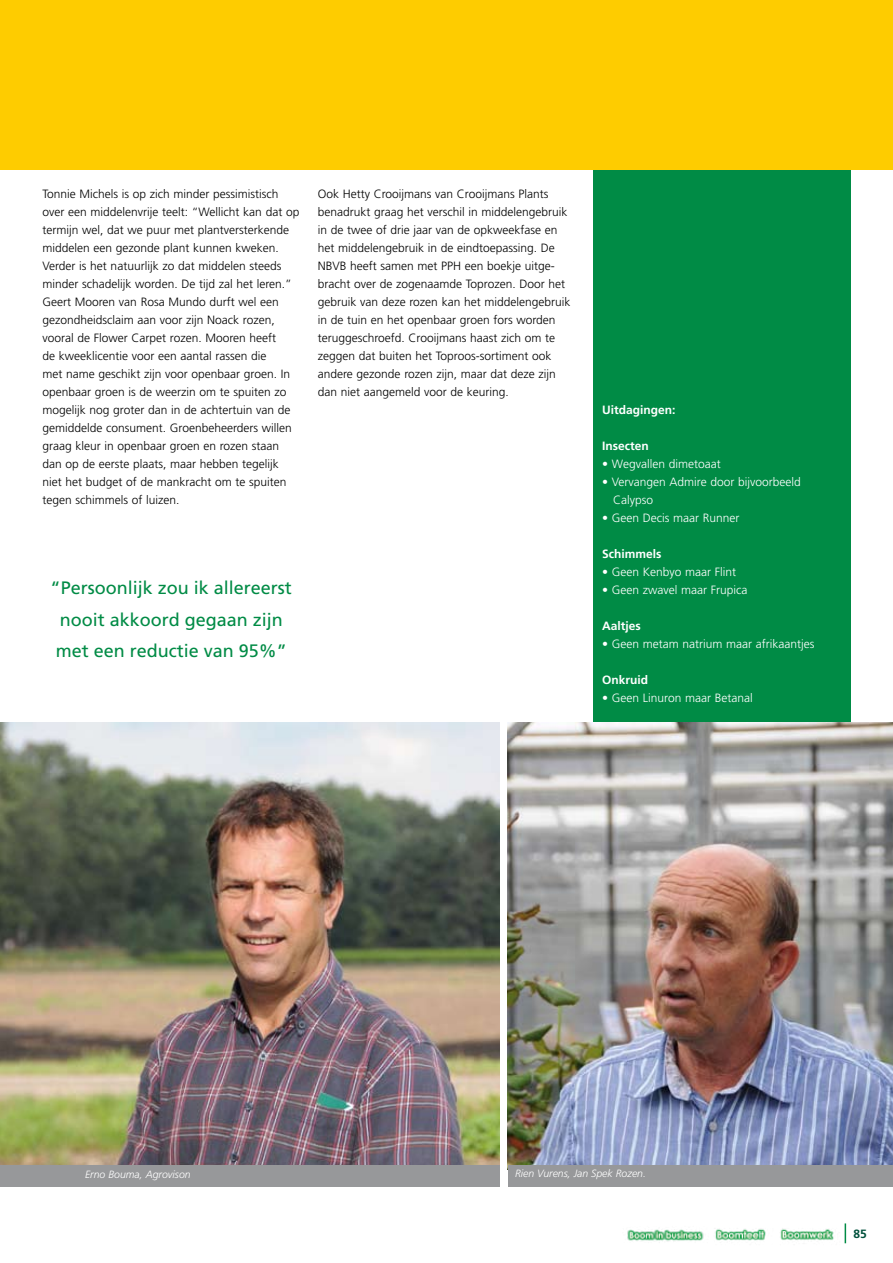
<style>
.page{position:relative;width:893px;height:1263px;background:#fff}
.page>*{position:absolute;margin:0;border:0;box-sizing:border-box;transform-origin:0 0}
.t1{font:18px/31.5px "Frutiger";color:#008b45}
.t2{font:300 12px/18px "Frutiger";color:#000}
.t3{font:300 12px/18px "Frutiger";color:#fff}
.t4{font:700 12px "Frutiger";color:#fff}
.t5{font:700 12px "Frutiger";color:#00513c}
.t6{font:italic 300 10.5px "Frutiger";color:#fff}
</style>
<div class="page">
<img style="left:627px;top:1229px;width:77px;height:13px">
<img style="left:715px;top:1229px;width:51px;height:12px">
<img style="left:780px;top:1223px;width:66px;height:21px">
<div style="left:593px;top:141px;width:257px;height:1045px;background:#008b45"></div>
<div style="left:0;top:0;width:893px;height:170px;background:#fecc00"></div>
<img style="left:0;top:723px;width:499px;height:442px">
<div style="left:0;top:1165px;width:499px;height:21px;background:#97989a"></div>
<img style="left:508px;top:723px;width:385px;height:442px">
<div style="left:508px;top:1165px;width:385px;height:21px;background:#97989a"></div>
<p class="t2" style="left:43px;top:185px;width:258px">Tonnie Michels is op zich minder pessimistisch over een middelenvrije teelt: “Wellicht kan dat op termijn wel, dat we puur met plantversterkende middelen een gezonde plant kunnen kweken.<br>Verder is het natuurlijk zo dat middelen steeds minder schadelijk worden. De tijd zal het leren.” Geert Mooren van Rosa Mundo durft wel een gezondheidsclaim aan voor zijn Noack rozen, vooral de Flower Carpet rozen. Mooren heeft<br>de kweeklicentie voor een aantal rassen die<br>met name geschikt zijn voor openbaar groen. In openbaar groen is de weerzin om te spuiten zo mogelijk nog groter dan in de achtertuin van de gemiddelde consument. Groenbeheerders willen graag kleur in openbaar groen en rozen staan dan op de eerste plaats, maar hebben tegelijk niet het budget of de mankracht om te spuiten tegen schimmels of luizen.</p>
<p class="t2" style="left:318px;top:185px;width:254px">Ook Hetty Crooijmans van Crooijmans Plants benadrukt graag het verschil in middelengebruik in de twee of drie jaar van de opkweekfase en het middelengebruik in de eindtoepassing. De NBVB heeft samen met PPH een boekje uitge&shy;bracht over de zogenaamde Toprozen. Door het gebruik van deze rozen kan het middelengebruik in de tuin en het openbaar groen fors worden teruggeschroefd. Crooijmans haast zich om te zeggen dat buiten het Toproos-sortiment ook andere gezonde rozen zijn, maar dat deze zijn dan niet aangemeld voor de keuring.</p>
<h1 class="t1" style="left:51px;top:572px;width:243px">“Persoonlijk zou ik allereerst nooit akkoord gegaan zijn met een reductie van 95%”</h1>
<p class="t4" style="left:602px;top:403px;width:75px">Uitdagingen:</p>
<p class="t4" style="left:602px;top:439px;width:48px">Insecten</p>
<p class="t3" style="left:602px;top:455px;width:120px">• Wegvallen dimetoaat</p>
<p class="t3" style="left:613px;top:473px;width:189px;text-indent:-11px">• Vervangen Admire door bijvoorbeeld<br>Calypso</p>
<p class="t3" style="left:602px;top:509px;width:139px">• Geen Decis maar Runner</p>
<p class="t4" style="left:602px;top:547px;width:61px">Schimmels</p>
<p class="t3" style="left:602px;top:563px;width:136px">• Geen Kenbyo maar Flint</p>
<p class="t3" style="left:602px;top:581px;width:147px">• Geen zwavel maar Frupica</p>
<p class="t4" style="left:602px;top:619px;width:40px">Aaltjes</p>
<p class="t3" style="left:602px;top:635px;width:214px">• Geen metam natrium maar afrikaantjes</p>
<p class="t4" style="left:602px;top:673px;width:48px">Onkruid</p>
<p class="t3" style="left:602px;top:689px;width:152px">• Geen Linuron maar Betanal</p>
<p class="t6" style="left:85px;top:1168px;width:107px">Erno Bouma, Agrovison</p>
<p class="t6" style="left:515px;top:1167px;width:132px">Rien Vurens, Jan Spek Rozen.</p>
<p class="t5" style="left:853px;top:1227px;width:15px">85</p>
</div>
